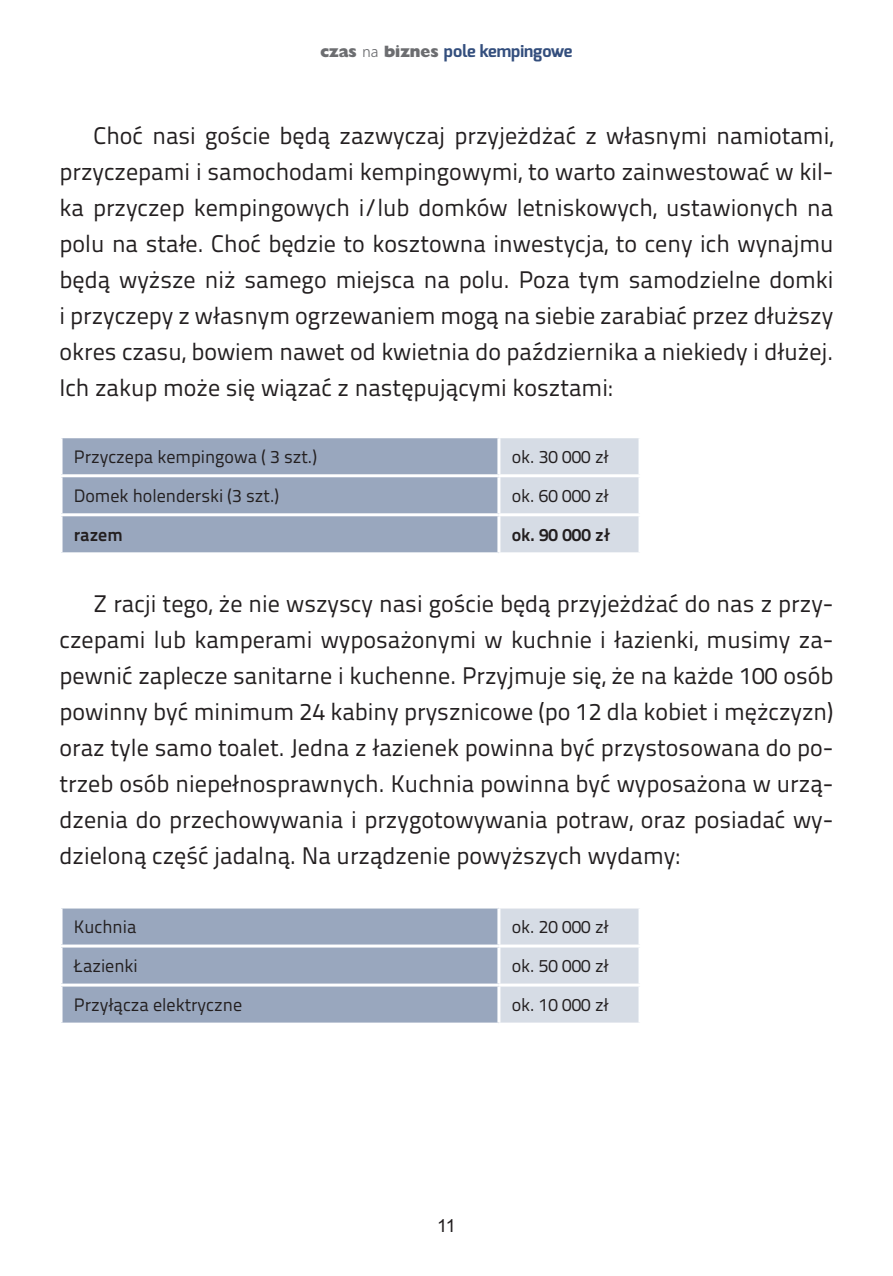
<style>
.page{position:relative;width:893px;height:1276px;background:#fff}
.page>*{position:absolute;margin:0;border:0;box-sizing:border-box;transform-origin:0 0}
.Body_Text{font:24px/36px "Titillium Text 22 L";color:#231f20;text-align:justify}
.tabela_body{font:18px "Titillium Text 22 L";color:#231f20}
.tabela_body-2{font:700 18px "Titillium Text 22 L";color:#231f20}
.t1{font:18px "Arial";color:#231f20}
.t2{font:700 16.5px "Exo";color:#334e7d}
.s1{font-family:"Humanst 521 X Bd PL";font-weight:400;font-size:15px;color:#6c6d70}
.s2{font-family:"Humnst 777 Lt PL";font-weight:400;font-size:15px;color:#6c6d70}
</style>
<div class="page">
<div style="left:63px;top:438px;width:434px;height:114px;background:#99a7be"></div>
<div style="left:500px;top:438px;width:138px;height:114px;background:#d6dce5"></div>
<hr style="left:60px;top:474px;width:439px;height:3px;background:#fff">
<hr style="left:499px;top:474px;width:142px;height:3px;background:#fff">
<hr style="left:60px;top:513px;width:439px;height:3px;background:#fff">
<hr style="left:499px;top:513px;width:142px;height:3px;background:#fff">
<div style="left:63px;top:908px;width:434px;height:114px;background:#99a7be"></div>
<div style="left:500px;top:908px;width:138px;height:114px;background:#d6dce5"></div>
<hr style="left:60px;top:944px;width:439px;height:3px;background:#fff">
<hr style="left:499px;top:944px;width:142px;height:3px;background:#fff">
<hr style="left:60px;top:983px;width:439px;height:3px;background:#fff">
<hr style="left:499px;top:983px;width:142px;height:3px;background:#fff">
<p class="t2" style="left:320px;top:41px;width:253px"><span class="s1">czas</span> <span class="s2">na</span> <span class="s1">biznes</span> pole kempingowe</p>
<p class="Body_Text" style="left:60px;top:116px;width:775px;text-indent:34px">Choć nasi goście będą zazwyczaj przyjeżdżać z własnymi namiotami, przyczepami i samochodami kempingowymi, to warto zainwestować w kil&shy;ka przyczep kempingowych i/lub domków letniskowych, ustawionych na polu na stałe. Choć będzie to kosztowna inwestycja, to ceny ich wynajmu będą wyższe niż samego miejsca na polu. Poza tym samodzielne domki i przyczepy z własnym ogrzewaniem mogą na siebie zarabiać przez dłuższy okres czasu, bowiem nawet od kwietnia do października a niekiedy i dłużej.<br>Ich zakup może się wiązać z następującymi kosztami:</p>
<p class="tabela_body" style="left:74px;top:443px;width:245px">Przyczepa kempingowa ( 3 szt.)</p>
<p class="tabela_body" style="left:512px;top:443px;width:99px">ok. 30 000 zł</p>
<p class="tabela_body" style="left:74px;top:482px;width:207px">Domek holenderski (3 szt.)</p>
<p class="tabela_body" style="left:512px;top:482px;width:99px">ok. 60 000 zł</p>
<p class="tabela_body-2" style="left:74px;top:521px;width:51px">razem</p>
<p class="tabela_body-2" style="left:512px;top:521px;width:100px">ok. 90 000 zł</p>
<p class="Body_Text" style="left:60px;top:584px;width:775px;text-indent:34px">Z racji tego, że nie wszyscy nasi goście będą przyjeżdżać do nas z przy&shy;czepami lub kamperami wyposażonymi w kuchnie i łazienki, musimy za&shy;pewnić zaplecze sanitarne i kuchenne. Przyjmuje się, że na każde 100 osób powinny być minimum 24 kabiny prysznicowe (po 12 dla kobiet i mężczyzn) oraz tyle samo toalet. Jedna z łazienek powinna być przystosowana do po&shy;trzeb osób niepełnosprawnych. Kuchnia powinna być wyposażona w urzą&shy;dzenia do przechowywania i przygotowywania potraw, oraz posiadać wy&shy;dzieloną część jadalną. Na urządzenie powyższych wydamy:</p>
<p class="tabela_body" style="left:74px;top:913px;width:64px">Kuchnia</p>
<p class="tabela_body" style="left:512px;top:913px;width:99px">ok. 20 000 zł</p>
<p class="tabela_body" style="left:74px;top:952px;width:66px">Łazienki</p>
<p class="tabela_body" style="left:512px;top:952px;width:99px">ok. 50 000 zł</p>
<p class="tabela_body" style="left:74px;top:991px;width:170px">Przyłącza elektryczne</p>
<p class="tabela_body" style="left:512px;top:991px;width:99px">ok. 10 000 zł</p>
<p class="t1" style="left:437px;top:1213px;width:20px">11</p>
</div>
